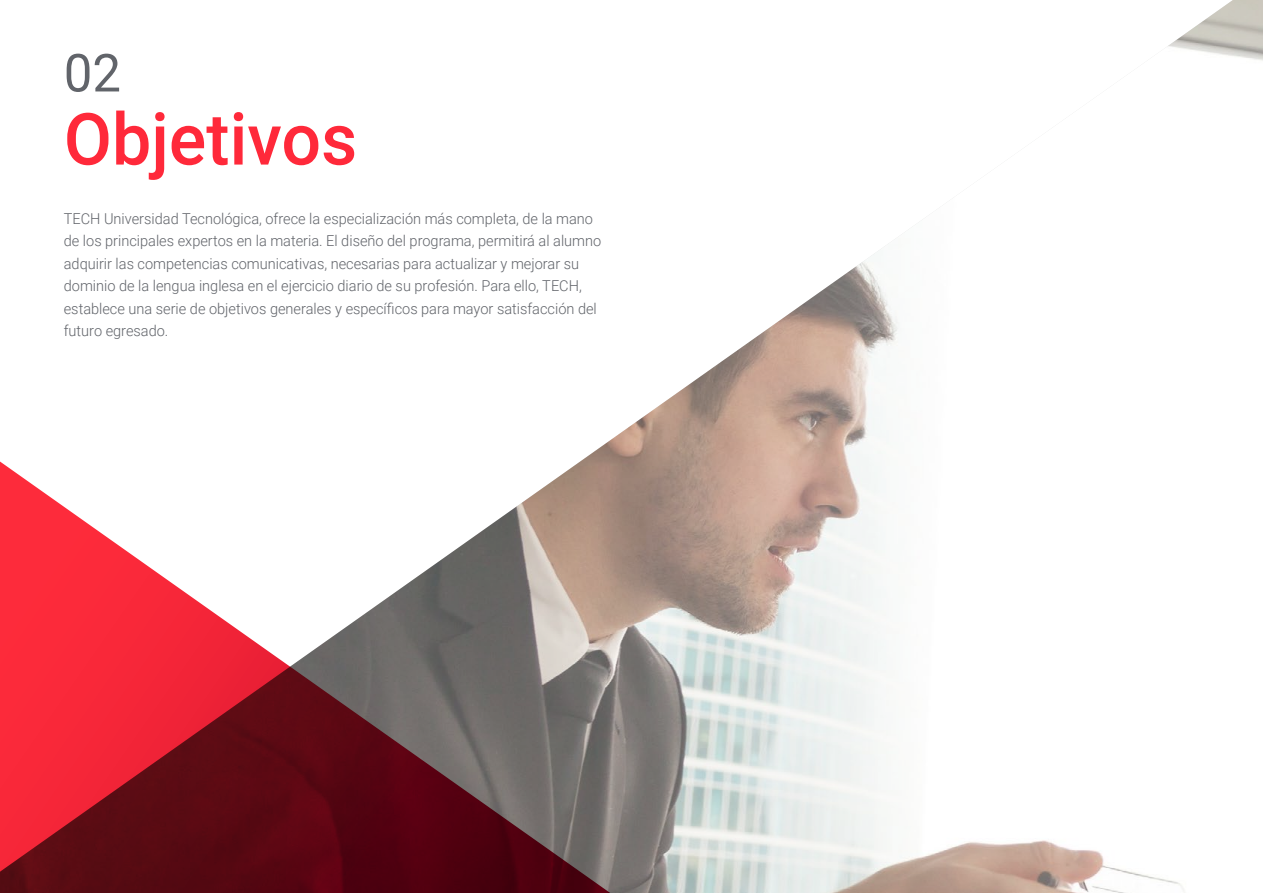
<style>
.page{position:relative;width:1263px;height:893px;background:#fff}
.page>*{position:absolute;margin:0;border:0;box-sizing:border-box;transform-origin:0 0}
.t1{font:500 72px "Roboto";color:#ff293a}
.t2{font:52.5px "Roboto";color:#61646a}
.t3{font:300 15px/22.5px "Roboto";color:#61646a}
</style>
<div class="page">
<img style="left:602px;top:0;width:661px;height:893px">
<svg style="left:0;top:446px;width:640px;height:447px"></svg>
<h2 class="t2" style="left:64px;top:36px;width:59px">02</h2>
<h1 class="t1" style="left:64px;top:89px;width:295px">Objetivos</h1>
<p class="t3" style="left:64px;top:207px;width:539px">TECH Universidad Tecnológica, ofrece la especialización más completa, de la mano de los principales expertos en la materia. El diseño del programa, permitirá al alumno adquirir las competencias comunicativas, necesarias para actualizar y mejorar su dominio de la lengua inglesa en el ejercicio diario de su profesión. Para ello, TECH, establece una serie de objetivos generales y específicos para mayor satisfacción del futuro egresado.</p>
</div>
